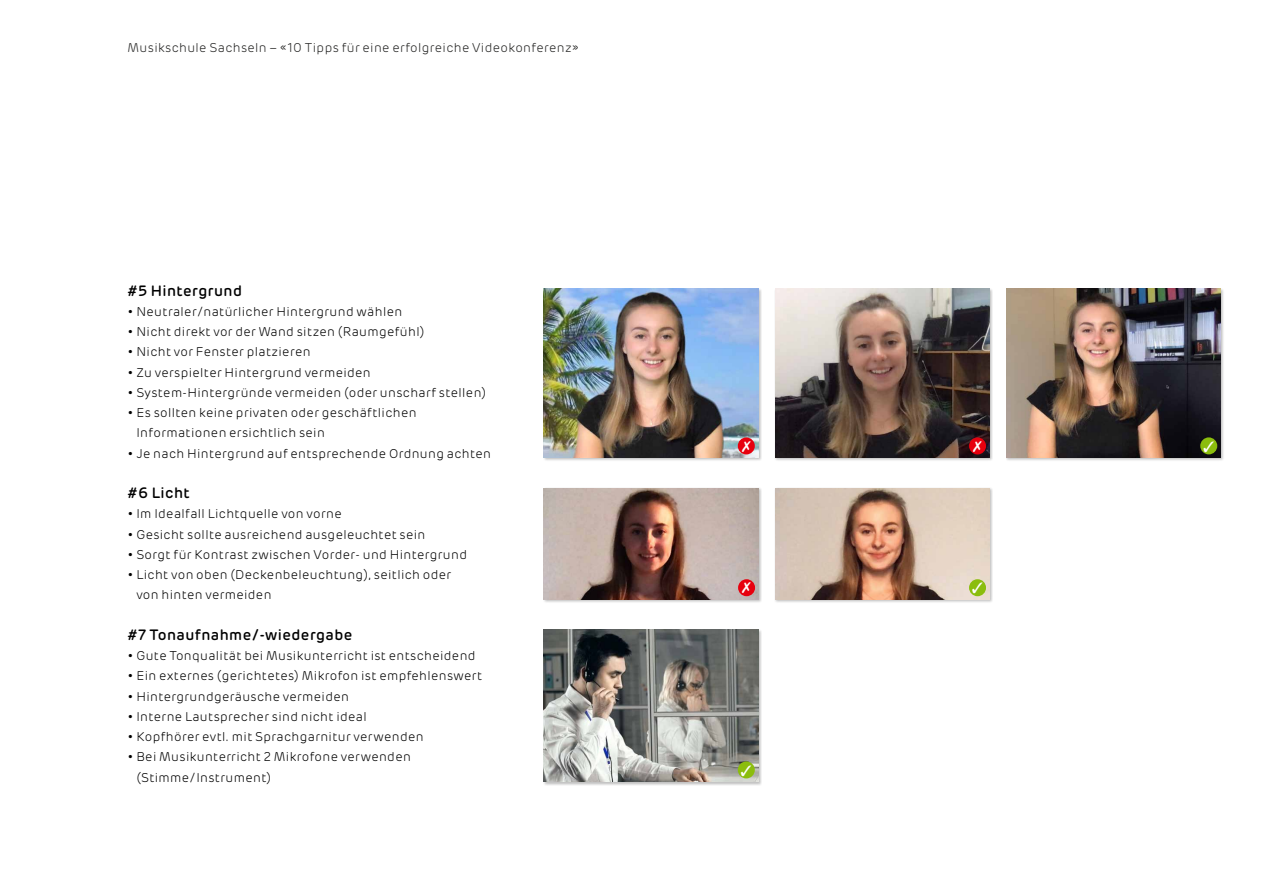
<style>
.page{position:relative;width:1263px;height:893px;background:#fff}
.page>*{position:absolute;margin:0;border:0;box-sizing:border-box;transform-origin:0 0}
.t1{font:500 15px "Rubrik";letter-spacing:.03em;color:#000}
.t2{font:300 12.75px/20.2px "Rubrik";letter-spacing:.03em;color:#000}
.t3{font:300 12.75px "Rubrik";letter-spacing:.03em;color:#242423}
</style>
<div class="page">
<div style="left:543px;top:288px;width:219px;height:174px;background:#000;opacity:.25"></div>
<img style="left:544px;top:288px;width:214px;height:170px">
<div style="left:543px;top:487px;width:219px;height:116px;background:#000;opacity:.25"></div>
<img style="left:544px;top:488px;width:214px;height:111px">
<div style="left:543px;top:629px;width:219px;height:157px;background:#000;opacity:.25"></div>
<img style="left:544px;top:630px;width:214px;height:152px">
<div style="left:774px;top:288px;width:219px;height:174px;background:#000;opacity:.25"></div>
<img style="left:775px;top:288px;width:214px;height:170px">
<div style="left:774px;top:487px;width:219px;height:116px;background:#000;opacity:.25"></div>
<img style="left:775px;top:488px;width:214px;height:111px">
<div style="left:1006px;top:288px;width:218px;height:174px;background:#000;opacity:.25"></div>
<img style="left:1006px;top:288px;width:214px;height:170px">
<div style="left:738px;top:437px;width:17px;height:17px;background:#e7000e;border-radius:50%"></div>
<div style="left:738px;top:579px;width:17px;height:17px;background:#e7000e;border-radius:50%"></div>
<div style="left:969px;top:437px;width:17px;height:17px;background:#e7000e;border-radius:50%"></div>
<div style="left:969px;top:579px;width:17px;height:17px;background:#8bbd0d;border-radius:50%"></div>
<div style="left:1200px;top:437px;width:17px;height:17px;background:#8bbd0d;border-radius:50%"></div>
<div style="left:738px;top:761px;width:17px;height:17px;background:#8bbd0d;border-radius:50%"></div>
<p class="t3" style="left:128px;top:40px;width:453px">Musikschule Sachseln – «10 Tipps für eine erfolgreiche Videokonferenz»</p>
<p class="t1" style="left:128px;top:281px;width:116px">#5 Hintergrund</p>
<p class="t2" style="left:128px;top:302px;width:276px">• Neutraler/natürlicher Hintergrund wählen</p>
<p class="t2" style="left:128px;top:322px;width:298px">• Nicht direkt vor der Wand sitzen (Raumgefühl)</p>
<p class="t2" style="left:128px;top:342px;width:184px">• Nicht vor Fenster platzieren</p>
<p class="t2" style="left:128px;top:362px;width:245px">• Zu verspielter Hintergrund vermeiden</p>
<p class="t2" style="left:128px;top:383px;width:360px">• System-Hintergründe vermeiden (oder unscharf stellen)</p>
<p class="t2" style="left:136px;top:403px;width:282px;text-indent:-9px">• Es sollten keine privaten oder geschäftlichen<br>Informationen ersichtlich sein</p>
<p class="t2" style="left:128px;top:443px;width:365px">• Je nach Hintergrund auf entsprechende Ordnung achten</p>
<p class="t1" style="left:128px;top:484px;width:64px">#6 Licht</p>
<p class="t2" style="left:128px;top:504px;width:216px">• Im Idealfall Lichtquelle von vorne</p>
<p class="t2" style="left:128px;top:524px;width:299px">• Gesicht sollte ausreichend ausgeleuchtet sein</p>
<p class="t2" style="left:128px;top:545px;width:341px">• Sorgt für Kontrast zwischen Vorder- und Hintergrund</p>
<p class="t2" style="left:136px;top:565px;width:316px;text-indent:-9px">• Licht von oben (Deckenbeleuchtung), seitlich oder von hinten vermeiden</p>
<p class="t1" style="left:128px;top:625px;width:226px">#7 Tonaufnahme/-wiedergabe</p>
<p class="t2" style="left:128px;top:646px;width:349px">• Gute Tonqualität bei Musikunterricht ist entscheidend</p>
<p class="t2" style="left:128px;top:666px;width:356px">• Ein externes (gerichtetes) Mikrofon ist empfehlenswert</p>
<p class="t2" style="left:128px;top:686px;width:223px">• Hintergrundgeräusche vermeiden</p>
<p class="t2" style="left:128px;top:707px;width:241px">• Interne Lautsprecher sind nicht ideal</p>
<p class="t2" style="left:128px;top:727px;width:297px">• Kopfhörer evtl. mit Sprachgarnitur verwenden</p>
<p class="t2" style="left:136px;top:747px;width:276px;text-indent:-9px">• Bei Musikunterricht 2 Mikrofone verwenden (Stimme/Instrument)</p>
</div>
